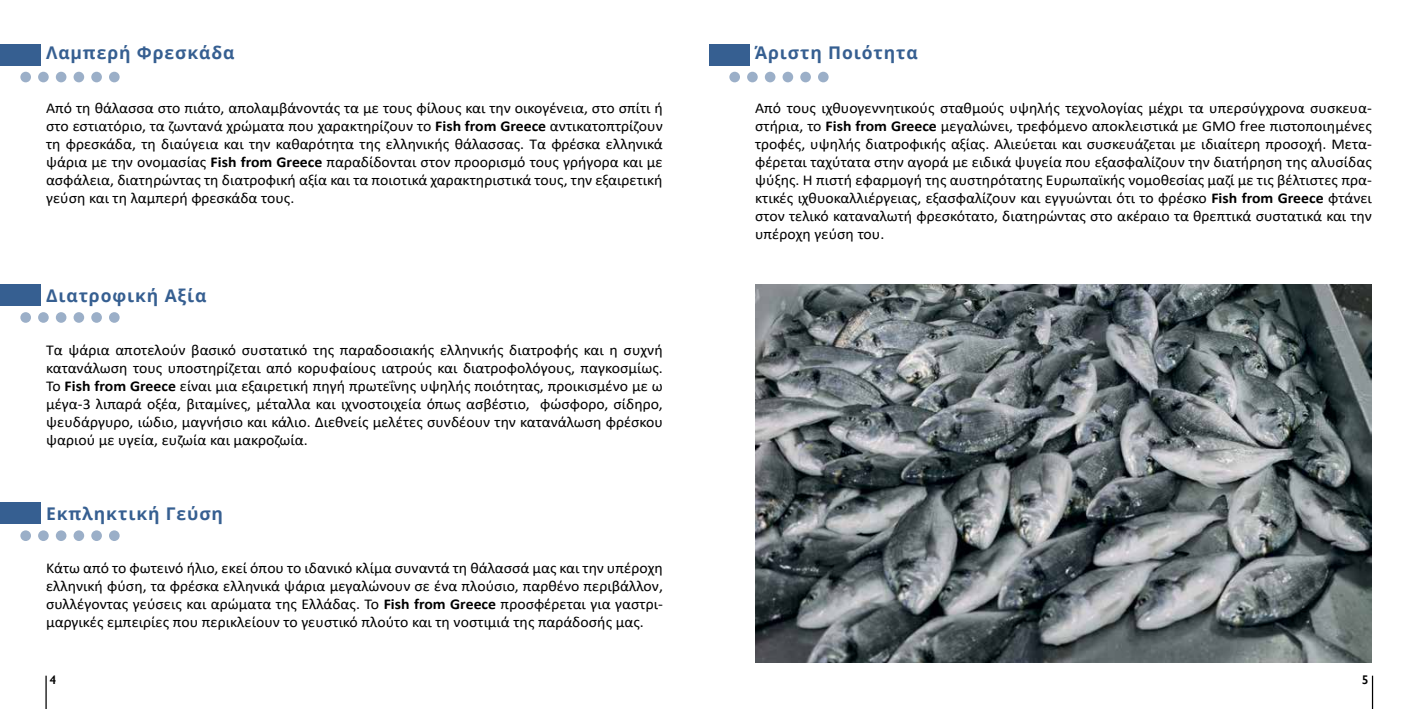
<style>
.page{position:relative;width:1418px;height:709px;background:#fff}
.page>*{position:absolute;margin:0;border:0;box-sizing:border-box;transform-origin:0 0}
.t1{font:700 17.5px "Open Sans";letter-spacing:.05em;color:#365f91}
.t2{font:15px/18px "Calibri";color:#000;text-align:justify;scale:1.05 1}
.t3{font:600 12.5px "Gill Sans Hel";color:#000}
.s1{font-weight:700}
</style>
<div class="page">
<hr style="left:45px;top:675px;width:2px;height:34px;background:#000">
<hr style="left:1371px;top:675px;width:2px;height:34px;background:#000">
<img style="left:755px;top:284px;width:616px;height:379px">
<div style="left:0;top:44px;width:41px;height:21px;background:#365f91"></div>
<div style="left:0;top:284px;width:41px;height:21px;background:#365f91"></div>
<div style="left:0;top:502px;width:41px;height:22px;background:#365f91"></div>
<div style="left:20px;top:72px;width:11px;height:10px;background:#9bafc8;border-radius:50%"></div>
<div style="left:38px;top:72px;width:11px;height:10px;background:#9bafc8;border-radius:50%"></div>
<div style="left:56px;top:72px;width:10px;height:10px;background:#9bafc8;border-radius:50%"></div>
<div style="left:74px;top:72px;width:10px;height:10px;background:#9bafc8;border-radius:50%"></div>
<div style="left:91px;top:72px;width:11px;height:10px;background:#9bafc8;border-radius:50%"></div>
<div style="left:109px;top:72px;width:11px;height:10px;background:#9bafc8;border-radius:50%"></div>
<div style="left:20px;top:312px;width:11px;height:11px;background:#9bafc8;border-radius:50%"></div>
<div style="left:38px;top:312px;width:11px;height:11px;background:#9bafc8;border-radius:50%"></div>
<div style="left:56px;top:312px;width:10px;height:11px;background:#9bafc8;border-radius:50%"></div>
<div style="left:74px;top:312px;width:10px;height:11px;background:#9bafc8;border-radius:50%"></div>
<div style="left:91px;top:312px;width:11px;height:11px;background:#9bafc8;border-radius:50%"></div>
<div style="left:109px;top:312px;width:11px;height:11px;background:#9bafc8;border-radius:50%"></div>
<div style="left:20px;top:530px;width:11px;height:11px;background:#9bafc8;border-radius:50%"></div>
<div style="left:38px;top:530px;width:11px;height:11px;background:#9bafc8;border-radius:50%"></div>
<div style="left:56px;top:530px;width:10px;height:11px;background:#9bafc8;border-radius:50%"></div>
<div style="left:74px;top:530px;width:10px;height:11px;background:#9bafc8;border-radius:50%"></div>
<div style="left:91px;top:530px;width:11px;height:11px;background:#9bafc8;border-radius:50%"></div>
<div style="left:109px;top:530px;width:11px;height:11px;background:#9bafc8;border-radius:50%"></div>
<div style="left:709px;top:44px;width:40px;height:21px;background:#365f91"></div>
<div style="left:729px;top:72px;width:11px;height:10px;background:#9bafc8;border-radius:50%"></div>
<div style="left:747px;top:72px;width:10px;height:10px;background:#9bafc8;border-radius:50%"></div>
<div style="left:764px;top:72px;width:11px;height:10px;background:#9bafc8;border-radius:50%"></div>
<div style="left:782px;top:72px;width:11px;height:10px;background:#9bafc8;border-radius:50%"></div>
<div style="left:800px;top:72px;width:11px;height:10px;background:#9bafc8;border-radius:50%"></div>
<div style="left:818px;top:72px;width:10px;height:10px;background:#9bafc8;border-radius:50%"></div>
<p class="t1" style="left:46px;top:41px;width:190px">Λαµπερή Φρεσκάδα</p>
<p class="t2" style="left:46px;top:98px;width:589px">Από τη θάλασσα στο πιάτο, απολαμβάνοντάς τα µε τους φίλους και την οικογένεια, στο σπίτι ή στο εστιατόριο, τα ζωντανά χρώματα που χαρακτηρίζουν το <span class="s1">Fish from Greece</span> αντικατοπτρίζουν τη φρεσκάδα, τη διαύγεια και την καθαρότητα της ελληνικής θάλασσας. Τα φρέσκα ελληνικά ψάρια µε την ονομασίας <span class="s1">Fish from Greece</span> παραδίδονται στον προορισμό τους γρήγορα και µε ασφάλεια, διατηρώντας τη διατροφική αξία και τα ποιοτικά χαρακτηριστικά τους, την εξαιρετική γεύση και τη λαμπερή φρεσκάδα τους.</p>
<p class="t1" style="left:46px;top:283px;width:162px">Διατροφική Αξία</p>
<p class="t2" style="left:46px;top:340px;width:589px">Τα ψάρια αποτελούν βασικό συστατικό της παραδοσιακής ελληνικής διατροφής και η συχνή κατανάλωση τους υποστηρίζεται από κορυφαίους ιατρούς και διατροφολόγους, παγκοσμίως.<br>Το <span class="s1">Fish from Greece</span> είναι µια εξαιρετική πηγή πρωτεΐνης υψηλής ποιότητας, προικισμένο µε ω µέγα-3 λιπαρά οξέα, βιταμίνες, µέταλλα και ιχνοστοιχεία όπως ασβέστιο, φώσφορο, σίδηρο, ψευδάργυρο, ιώδιο, µαγνήσιο και κάλιο. ∆ιεθνείς µελέτες συνδέουν την κατανάλωση φρέσκου ψαριού µε υγεία, ευζωία και µακροζωία.</p>
<p class="t1" style="left:46px;top:501px;width:178px">Εκπληκτική Γεύση</p>
<p class="t2" style="left:46px;top:558px;width:589px">Κάτω από το φωτεινό ήλιο, εκεί όπου το ιδανικό κλίµα συναντά τη θάλασσά µας και την υπέροχη ελληνική φύση, τα φρέσκα ελληνικά ψάρια µεγαλώνουν σε ένα πλούσιο, παρθένο περιβάλλον, συλλέγοντας γεύσεις και αρώµατα της Ελλάδας. Το <span class="s1">Fish from Greece</span> προσφέρεται για γαστρι&shy;µαργικές εµπειρίες που περικλείουν το γευστικό πλούτο και τη νοστιµιά της παράδοσής µας.</p>
<p class="t1" style="left:755px;top:41px;width:164px">Άριστη Ποιότητα</p>
<p class="t2" style="left:755px;top:98px;width:589px">Από τους ιχθυογεννητικούς σταθµούς υψηλής τεχνολογίας µέχρι τα υπερσύγχρονα συσκευα&shy;στήρια, το <span class="s1">Fish from Greece</span> µεγαλώνει, τρεφόµενο αποκλειστικά µε GMO free πιστοποιηµένες τροφές, υψηλής διατροφικής αξίας. Αλιεύεται και συσκευάζεται µε ιδιαίτερη προσοχή. Μετα&shy;φέρεται ταχύτατα στην αγορά µε ειδικά ψυγεία που εξασφαλίζουν την διατήρηση της αλυσίδας ψύξης. Η πιστή εφαρµογή της αυστηρότατης Ευρωπαϊκής νοµοθεσίας µαζί µε τις βέλτιστες πρα&shy;κτικές ιχθυοκαλλιέργειας, εξασφαλίζουν και εγγυώνται ότι το φρέσκο <span class="s1">Fish from Greece</span> φτάνει στον τελικό καταναλωτή φρεσκότατο, διατηρώντας στο ακέραιο τα θρεπτικά συστατικά και την υπέροχη γεύση του.</p>
<p class="t3" style="left:50px;top:673px;width:8px">4</p>
<p class="t3" style="left:1361px;top:673px;width:8px">5</p>
</div>
